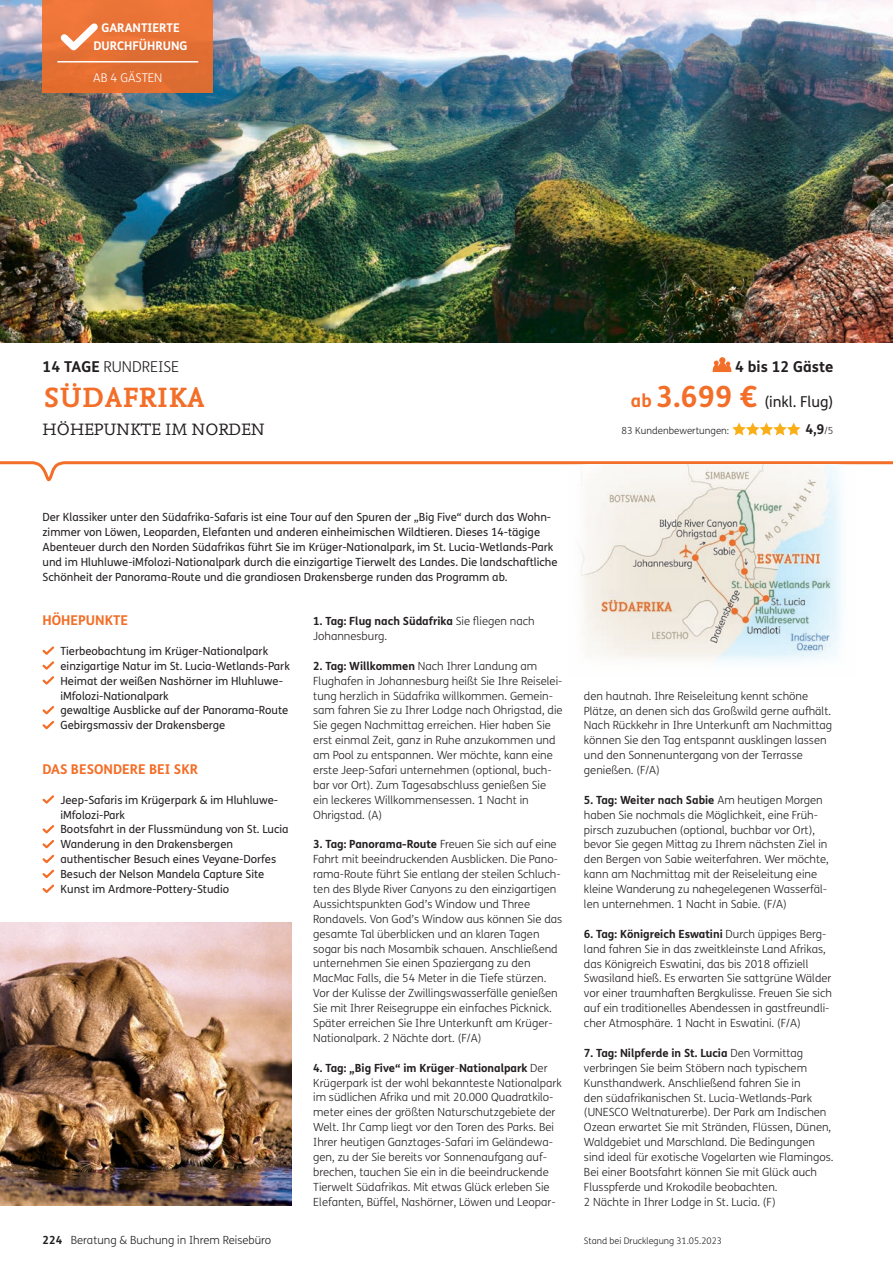
<style>
.page{position:relative;width:893px;height:1263px;background:#fff}
.page>*{position:absolute;margin:0;border:0;box-sizing:border-box;transform-origin:0 0}
.t1{font:700 29.25px "Nexus Mix Pro";letter-spacing:.01em;color:#f36e28}
.t2{font:17.25px "Nexus Mix Pro";letter-spacing:.01em;color:#231f20}
.t3{font:15px "FS Me";color:#231f20}
.t4{font:300 15px "FS Me";color:#231f20}
.t5{font:700 15px "FS Me";color:#231f20}
.t6{font:700 13.5px "FS Me";color:#f36e28}
.t7{font:700 13.5px "FS Me";color:#231f20}
.t8{font:700 12px/18px "FS Me";color:#fff;text-align:center}
.t9{font:300 12px "FS Me";color:#fff}
.t10{font:300 11.25px/14.9px "FS Me";color:#231f20}
.t11{font:11.25px/14.9px "FS Me";color:#231f20}
.t12{font:300 9.75px "FS Me";color:#231f20}
.t13{font:300 9px "FS Me";color:#231f20}
.s1{font-weight:700}
.s2{font-weight:700;font-size:18px;color:#f36e28}
.s3{font-weight:700;font-size:29.25px;color:#f36e28}
.s4{font-weight:300;font-size:9.75px}
</style>
<div class="page">
<svg style="left:0;top:461px;width:893px;height:21px"></svg>
<img style="left:567px;top:464px;width:288px;height:197px">
<img style="left:0;top:0;width:893px;height:342px">
<div style="left:43px;top:0;width:170px;height:92px;background:#e77034"></div>
<hr style="left:57px;top:61px;width:141px;height:2px;background:#fff">
<svg style="left:54px;top:17px;width:46px;height:34px"></svg>
<svg style="left:42px;top:646px;width:13px;height:39px"></svg>
<svg style="left:42px;top:706px;width:13px;height:24px"></svg>
<svg style="left:42px;top:795px;width:13px;height:9px"></svg>
<svg style="left:42px;top:825px;width:13px;height:68px"></svg>
<svg style="left:712px;top:357px;width:20px;height:15px"></svg>
<svg style="left:732px;top:422px;width:69px;height:13px"></svg>
<img style="left:0;top:923px;width:292px;height:282px">
<p class="t8" style="left:94px;top:19px;width:96px">GARANTIERTE<br>DURCHFÜHRUNG</p>
<p class="t9" style="left:93px;top:69px;width:71px">AB 4 GÄSTEN</p>
<h3 class="t4" style="left:43px;top:356px;width:138px"><span class="s1">14 TAGE</span> RUNDREISE</h3>
<h1 class="t1" style="left:43px;top:375px;width:164px">SÜDAFRIKA</h1>
<h2 class="t2" style="left:43px;top:416px;width:224px">HÖHEPUNKTE IM NORDEN</h2>
<h3 class="t5" style="left:735px;top:355px;width:100px">4 bis 12 Gäste</h3>
<h3 class="t3" style="left:631px;top:392px;width:204px"><span class="s2">ab</span> <span class="s3">3.699 €</span> (inkl. Flug)</h3>
<p class="t12" style="left:622px;top:424px;width:109px">83 Kundenbewertungen:</p>
<p class="t7" style="left:805px;top:419px;width:30px">4,9<span class="s4">/5</span></p>
<p class="t11" style="left:43px;top:509px;width:517px">Der Klassiker unter den Südafrika-Safaris ist eine Tour auf den Spuren der „Big Five“ durch das Wohn&shy;zimmer von Löwen, Leoparden, Elefanten und anderen einheimischen Wildtieren. Dieses 14-tägige Abenteuer durch den Norden Südafrikas führt Sie im Krüger-Nationalpark, im St. Lucia-Wetlands-Park und im Hluhluwe-iMfolozi-Nationalpark durch die einzigartige Tierwelt des Landes. Die landschaftliche Schönheit der Panorama-Route und die grandiosen Drakensberge runden das Programm ab.</p>
<p class="t6" style="left:43px;top:610px;width:87px">HÖHEPUNKTE</p>
<p class="t11" style="left:61px;top:643px;width:231px">Tierbeobachtung im Krüger-Nationalpark einzigartige Natur im St. Lucia-Wetlands-Park Heimat der weißen Nashörner im Hluhluwe&shy;iMfolozi-Nationalpark<br>gewaltige Ausblicke auf der Panorama-Route Gebirgsmassiv der Drakensberge</p>
<p class="t6" style="left:43px;top:759px;width:157px">DAS BESONDERE BEI SKR</p>
<p class="t11" style="left:61px;top:792px;width:230px">Jeep-Safaris im Krügerpark &amp; im Hluhluwe&shy;iMfolozi-Park<br>Bootsfahrt in der Flussmündung von St. Lucia Wanderung in den Drakensbergen authentischer Besuch eines Veyane-Dorfes Besuch der Nelson Mandela Capture Site Kunst im Ardmore-Pottery-Studio</p>
<p class="t10" style="left:43px;top:1232px;width:230px"><span class="s1">224</span> Beratung &amp; Buchung in Ihrem Reisebüro</p>
<p class="t10" style="left:313px;top:613px;width:223px"><span class="s1">1. Tag: Flug nach Südafrika</span> Sie fliegen nach<br>Johannesburg.</p>
<p class="t10" style="left:313px;top:658px;width:251px"><span class="s1">2. Tag: Willkommen</span> Nach Ihrer Landung am Flughafen in Johannesburg heißt Sie Ihre Reiselei&shy;tung herzlich in Südafrika willkommen. Gemein&shy;sam fahren Sie zu Ihrer Lodge nach Ohrigstad, die Sie gegen Nachmittag erreichen. Hier haben Sie erst einmal Zeit, ganz in Ruhe anzukommen und am Pool zu entspannen. Wer möchte, kann eine erste Jeep-Safari unternehmen (optional, buch&shy;bar vor Ort). Zum Tagesabschluss genießen Sie ein leckeres Willkommensessen. 1 Nacht in Ohrigstad. (A)</p>
<p class="t10" style="left:313px;top:837px;width:251px"><span class="s1">3. Tag: Panorama-Route</span> Freuen Sie sich auf eine Fahrt mit beeindruckenden Ausblicken. Die Pano&shy;rama-Route führt Sie entlang der steilen Schluch&shy;ten des Blyde River Canyons zu den einzigartigen Aussichtspunkten God’s Window und Three Rondavels. Von God’s Window aus können Sie das gesamte Tal überblicken und an klaren Tagen sogar bis nach Mosambik schauen. Anschließend unternehmen Sie einen Spaziergang zu den MacMac Falls, die 54 Meter in die Tiefe stürzen.<br>Vor der Kulisse der Zwillingswasserfälle genießen Sie mit Ihrer Reisegruppe ein einfaches Picknick.<br>Später erreichen Sie Ihre Unterkunft am Krüger-Nationalpark. 2 Nächte dort. (F/A)</p>
<p class="t10" style="left:313px;top:1060px;width:250px"><span class="s1">4. Tag: „Big Five“ im Krüger</span>-<span class="s1">Nationalpark</span> Der Krügerpark ist der wohl bekannteste Nationalpark im südlichen Afrika und mit 20.000 Quadratkilo&shy;meter eines der größten Naturschutzgebiete der Welt. Ihr Camp liegt vor den Toren des Parks. Bei Ihrer heutigen Ganztages-Safari im Geländewa&shy;gen, zu der Sie bereits vor Sonnenaufgang auf&shy;brechen, tauchen Sie ein in die beeindruckende Tierwelt Südafrikas. Mit etwas Glück erleben Sie Elefanten, Büffel, Nashörner, Löwen und Leopar-</p>
<p class="t10" style="left:584px;top:688px;width:250px">den hautnah. Ihre Reiseleitung kennt schöne Plätze, an denen sich das Großwild gerne aufhält.<br>Nach Rückkehr in Ihre Unterkunft am Nachmittag können Sie den Tag entspannt ausklingen lassen und den Sonnenuntergang von der Terrasse genießen. (F/A)</p>
<p class="t10" style="left:584px;top:792px;width:247px"><span class="s1">5. Tag: Weiter nach Sabie</span> Am heutigen Morgen haben Sie nochmals die Möglichkeit, eine Früh&shy;pirsch zuzubuchen (optional, buchbar vor Ort), bevor Sie gegen Mittag zu Ihrem nächsten Ziel in den Bergen von Sabie weiterfahren. Wer möchte, kann am Nachmittag mit der Reiseleitung eine kleine Wanderung zu nahegelegenen Wasserfäl&shy;len unternehmen. 1 Nacht in Sabie. (F/A)</p>
<p class="t10" style="left:584px;top:926px;width:250px"><span class="s1">6. Tag: Königreich Eswatini</span> Durch üppiges Berg&shy;land fahren Sie in das zweitkleinste Land Afrikas, das Königreich Eswatini, das bis 2018 offiziell Swasiland hieß. Es erwarten Sie sattgrüne Wälder vor einer traumhaften Bergkulisse. Freuen Sie sich auf ein traditionelles Abendessen in gastfreundli&shy;cher Atmosphäre. 1 Nacht in Eswatini. (F/A)</p>
<p class="t10" style="left:584px;top:1045px;width:251px"><span class="s1">7. Tag: Nilpferde in St. Lucia</span> Den Vormittag verbringen Sie beim Stöbern nach typischem Kunsthandwerk. Anschließend fahren Sie in<br>den südafrikanischen St. Lucia-Wetlands-Park (UNESCO Weltnaturerbe). Der Park am Indischen Ozean erwartet Sie mit Stränden, Flüssen, Dünen, Waldgebiet und Marschland. Die Bedingungen sind ideal für exotische Vogelarten wie Flamingos.<br>Bei einer Bootsfahrt können Sie mit Glück auch Flusspferde und Krokodile beobachten.<br>2 Nächte in Ihrer Lodge in St. Lucia. (F)</p>
<p class="t13" style="left:584px;top:1234px;width:140px">Stand bei Drucklegung 31.05.2023</p>
</div>
